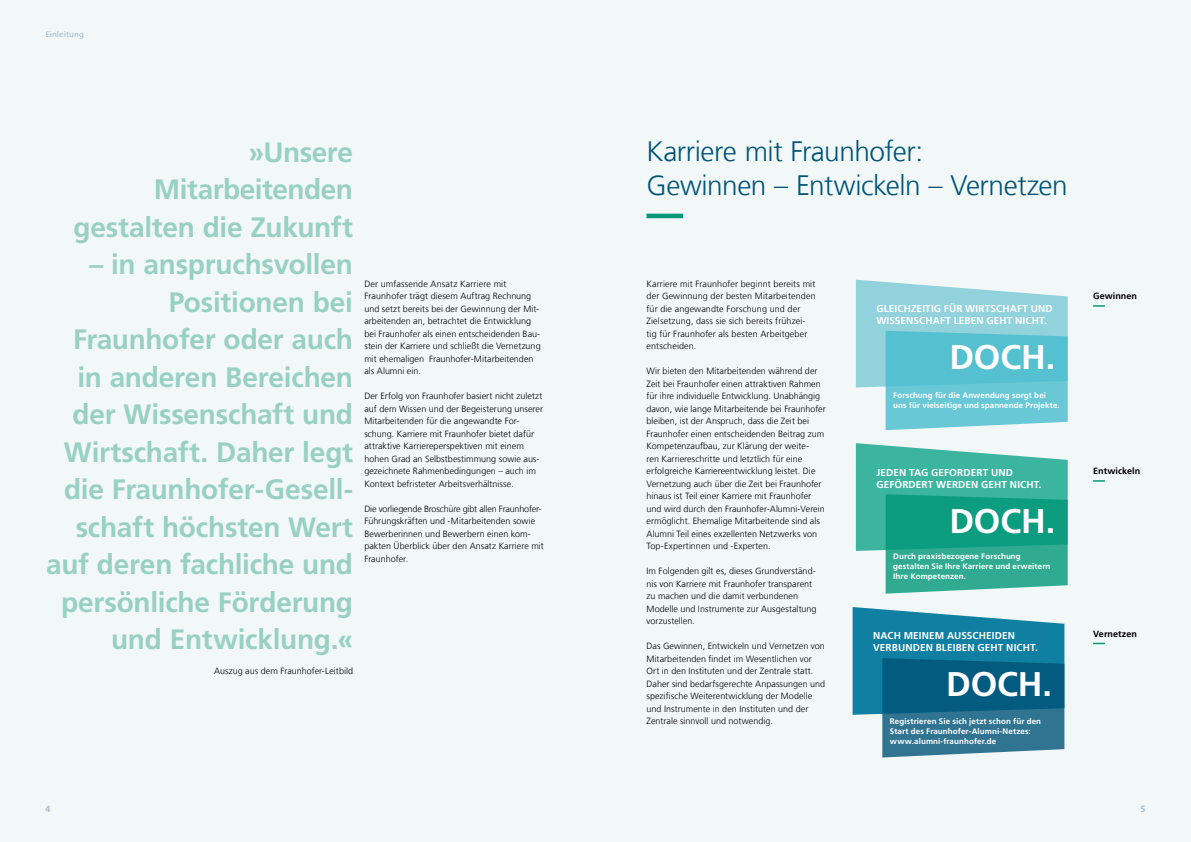
<style>
.page{position:relative;width:1191px;height:842px;background:#f1f8f7}
.page>*{position:absolute;margin:0;border:0;box-sizing:border-box;transform-origin:0 0}
.t1{font:700 34.2px "Frutiger LT Com";letter-spacing:-.005em;color:#fff}
.t2{font:700 28px/37.5px "Frutiger LT Com";letter-spacing:-.01em;color:#98d0c3;text-align:right}
.t3{font:300 28px/33.6px "Frutiger LT Com";letter-spacing:-.015em;color:#005478}
.t4{font:700 10px/12px "Frutiger LT Com";letter-spacing:.01em;color:#fff}
.t5{font:300 9px/12.5px "Frutiger LT Com";letter-spacing:.005em;color:#000}
.t6{font:700 9px "Frutiger LT Com";letter-spacing:.01em;color:#000}
.t7{font:700 9px "Frutiger LT Com";color:#a5bcca}
.t8{font:700 8px/10px "Frutiger LT Com";letter-spacing:.015em;color:#fff}
.t9{font:8px "Frutiger LT Com";letter-spacing:.005em;color:#a5bcca}
</style>
<div class="page">
<svg style="left:646px;top:214px;width:37px;height:4px"></svg>
<svg style="left:856px;top:279px;width:211px;height:151px;background:#82cfda"></svg>
<svg style="left:856px;top:443px;width:211px;height:151px;background:#41b39e"></svg>
<svg style="left:852px;top:607px;width:212px;height:150px;background:#2e819e"></svg>
<svg style="left:1093px;top:305px;width:12px;height:2px"></svg>
<svg style="left:1093px;top:480px;width:12px;height:2px"></svg>
<svg style="left:1093px;top:643px;width:12px;height:1px"></svg>
<p class="t9" style="left:45px;top:29px;width:40px">Einleitung</p>
<h2 class="t2" style="left:73px;top:133px;width:281px">»Unsere<br>Mitarbeitenden gestalten die Zukunft</h2>
<p class="t2" style="left:46px;top:246px;width:308px">– in anspruchsvollen<br>Positionen bei<br>Fraunhofer oder auch in anderen Bereichen der Wissenschaft und<br>Wirtschaft. Daher legt die Fraunhofer-Gesell&shy;schaft höchsten Wert auf deren fachliche und persönliche Förderung und Entwicklung.«</p>
<p class="t5" style="left:214px;top:665px;width:140px">Auszug aus dem Fraunhofer-Leitbild</p>
<p class="t5" style="left:364px;top:277px;width:178px">Der umfassende Ansatz Karriere mit Fraunhofer trägt diesem Auftrag Rechnung und setzt bereits bei der Gewinnung der Mit&shy;arbeitenden an, betrachtet die Entwicklung bei Fraunhofer als einen entscheidenden Bau&shy;stein der Karriere und schließt die Vernetzung mit ehemaligen Fraunhofer-Mitarbeitenden als Alumni ein.</p>
<p class="t5" style="left:364px;top:390px;width:180px">Der Erfolg von Fraunhofer basiert nicht zuletzt auf dem Wissen und der Begeisterung unserer Mitarbeitenden für die angewandte For&shy;schung. Karriere mit Fraunhofer bietet dafür attraktive Karriereperspektiven mit einem hohen Grad an Selbstbestimmung sowie aus&shy;gezeichnete Rahmenbedingungen – auch im Kontext befristeter Arbeitsverhältnisse.</p>
<p class="t5" style="left:364px;top:502px;width:181px">Die vorliegende Broschüre gibt allen Fraunhofer-Führungskräften und -Mitarbeitenden sowie Bewerberinnen und Bewerbern einen kom&shy;pakten Überblick über den Ansatz Karriere mit Fraunhofer.</p>
<h2 class="t3" style="left:646px;top:135px;width:423px">Karriere mit Fraunhofer:<br>Gewinnen – Entwickeln – Vernetzen</h2>
<p class="t5" style="left:646px;top:277px;width:171px">Karriere mit Fraunhofer beginnt bereits mit der Gewinnung der besten Mitarbeitenden für die angewandte Forschung und der Zielsetzung, dass sie sich bereits frühzei&shy;tig für Fraunhofer als besten Arbeitgeber entscheiden.</p>
<p class="t5" style="left:646px;top:365px;width:181px">Wir bieten den Mitarbeitenden während der Zeit bei Fraunhofer einen attraktiven Rahmen für ihre individuelle Entwicklung. Unabhängig davon, wie lange Mitarbeitende bei Fraunhofer bleiben, ist der Anspruch, dass die Zeit bei Fraunhofer einen entscheidenden Beitrag zum Kompetenzaufbau, zur Klärung der weite-<br>ren Karriereschritte und letztlich für eine erfolgreiche Karriereentwicklung leistet. Die Vernetzung auch über die Zeit bei Fraunhofer hinaus ist Teil einer Karriere mit Fraunhofer und wird durch den Fraunhofer-Alumni-Verein ermöglicht. Ehemalige Mitarbeitende sind als Alumni Teil eines exzellenten Netzwerks von Top-Expertinnen und -Experten.</p>
<p class="t5" style="left:646px;top:565px;width:172px">Im Folgenden gilt es, dieses Grundverständ&shy;nis von Karriere mit Fraunhofer transparent zu machen und die damit verbundenen Modelle und Instrumente zur Ausgestaltung vorzustellen.</p>
<p class="t5" style="left:646px;top:640px;width:180px">Das Gewinnen, Entwickeln und Vernetzen von Mitarbeitenden findet im Wesentlichen vor Ort in den Instituten und der Zentrale statt.<br>Daher sind bedarfsgerechte Anpassungen und spezifische Weiterentwicklung der Modelle und Instrumente in den Instituten und der Zentrale sinnvoll und notwendig.</p>
<p class="t4" style="left:876px;top:303px;width:178px">GLEICHZEITIG FÜR WIRTSCHAFT UND<br>WISSENSCHAFT LEBEN GEHT NICHT.</p>
<h1 class="t1" style="left:949px;top:337px;width:103px">DOCH.</h1>
<p class="t8" style="left:893px;top:390px;width:167px">Forschung für die Anwendung sorgt bei uns für vielseitige und spannende Projekte.</p>
<p class="t4" style="left:876px;top:466px;width:165px">JEDEN TAG GEFORDERT UND<br>GEFÖRDERT WERDEN GEHT NICHT.</p>
<h1 class="t1" style="left:949px;top:501px;width:103px">DOCH.</h1>
<p class="t8" style="left:893px;top:552px;width:159px">Durch praxisbezogene Forschung gestalten Sie Ihre Karriere und erweitern<br>Ihre Kompetenzen.</p>
<p class="t4" style="left:873px;top:630px;width:165px">NACH MEINEM AUSSCHEIDEN<br>VERBUNDEN BLEIBEN GEHT NICHT.</p>
<h1 class="t1" style="left:946px;top:664px;width:103px">DOCH.</h1>
<p class="t8" style="left:890px;top:716px;width:153px">Registrieren Sie sich jetzt schon für den<br>Start des Fraunhofer-Alumni-Netzes: www.alumni-fraunhofer.de</p>
<p class="t6" style="left:1093px;top:291px;width:45px">Gewinnen</p>
<p class="t6" style="left:1093px;top:466px;width:49px">Entwickeln</p>
<p class="t6" style="left:1093px;top:628px;width:45px">Vernetzen</p>
<p class="t7" style="left:45px;top:803px;width:7px">4</p>
<p class="t7" style="left:1140px;top:803px;width:7px">5</p>
</div>
